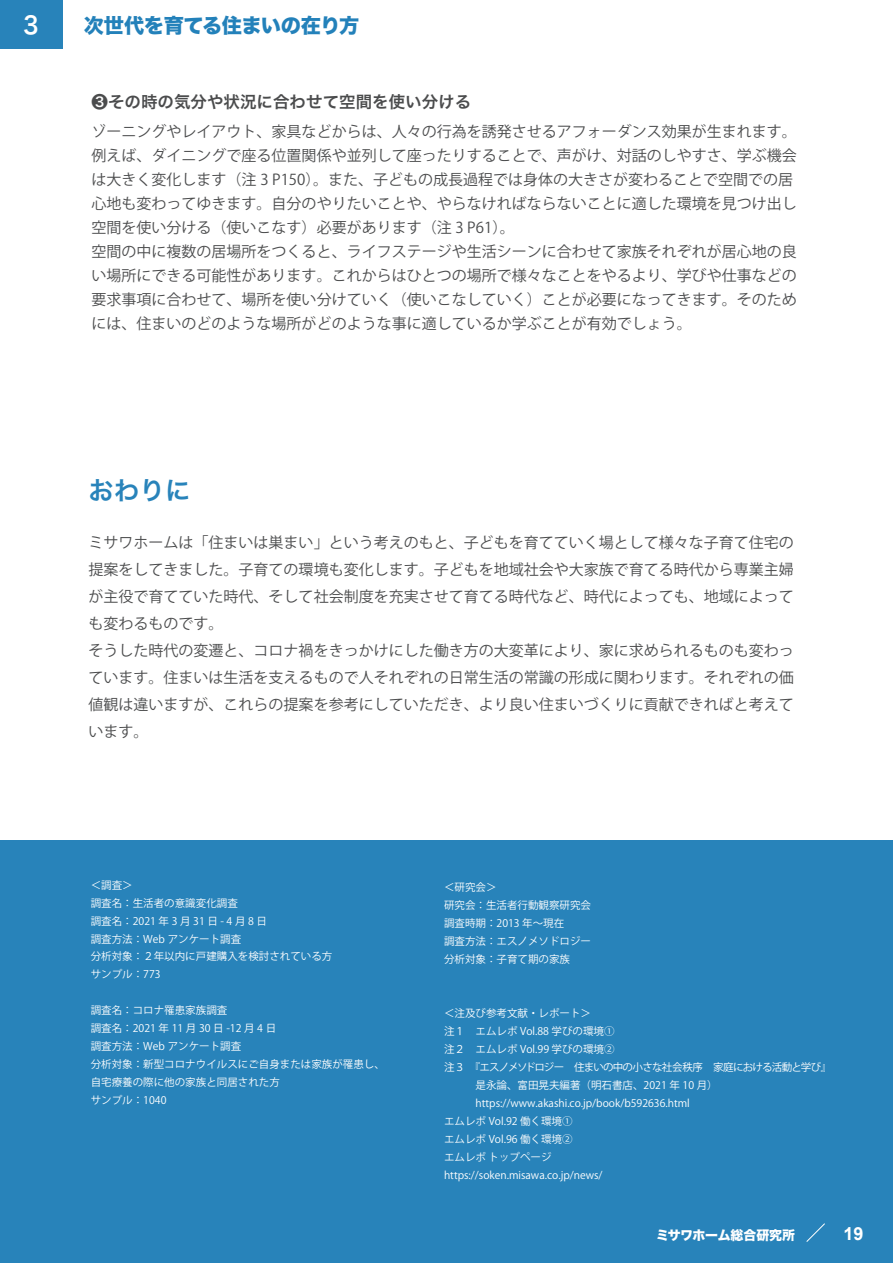
<style>
.page{position:relative;width:893px;height:1263px;background:#fff}
.page>*{position:absolute;margin:0;border:0;box-sizing:border-box;transform-origin:0 0}
.t1{font:25.5px "Hira Kaku Pro N W6";color:#2883ba}
.t2{font:23.85px "Hira Kaku Pro W6";color:#fff;scale:.9 1}
.t3{font:20.25px "Hira Kaku Std W8";letter-spacing:-.025em;color:#2381ba}
.t4{font:700 18px "Arial";color:#fff}
.t5{font:16.5px "Hira Kaku Pro N W6";color:#4b4c4d}
.t6{font:15px/24px "Koz Go Pr 6 N";color:#4b4c4d}
.t7{font:12.9px "Hira Kaku Std W8";letter-spacing:-.01em;color:#fff}
.t8{font:10.5px/18px "Koz Go Pr 6 N";color:#fff}
</style>
<div class="page">
<div style="left:0;top:0;width:63px;height:48px;background:#2883ba"></div>
<div style="left:0;top:840px;width:892px;height:423px;background:#2883ba"></div>
<svg style="left:806px;top:1223px;width:19px;height:19px"></svg>
<h2 class="t2" style="left:20px;top:4px;width:25px">３</h2>
<h3 class="t3" style="left:84px;top:14px;width:277px">次世代を育てる住まいの在り方</h3>
<p class="t5" style="left:91px;top:87px;width:381px">❸その時の気分や状況に合わせて空間を使い分ける</p>
<p class="t6" style="left:91px;top:119px;width:706px">ゾーニングやレイアウト、家具などからは、人々の行為を誘発させるアフォーダンス効果が生まれます。例えば、ダイニングで座る位置関係や並列して座ったりすることで、声がけ、対話のしやすさ、学ぶ機会は大きく変化します（注 3 P150）。また、子どもの成長過程では身体の大きさが変わることで空間での居心地も変わってゆきます。自分のやりたいことや、やらなければならないことに適した環境を見つけ出し空間を使い分ける（使いこなす）必要があります（注 3 P61）。<br>空間の中に複数の居場所をつくると、ライフステージや生活シーンに合わせて家族それぞれが居心地の良い場所にできる可能性があります。これからはひとつの場所で様々なことをやるより、学びや仕事などの要求事項に合わせて、場所を使い分けていく（使いこなしていく）ことが必要になってきます。そのためには、住まいのどのような場所がどのような事に適しているか学ぶことが有効でしょう。</p>
<h1 class="t1" style="left:88px;top:467px;width:103px">おわりに</h1>
<p class="t6" style="left:88px;top:529px;width:706px;line-height:27px">ミサワホームは「住まいは巣まい」という考えのもと、子どもを育てていく場として様々な子育て住宅の提案をしてきました。子育ての環境も変化します。子どもを地域社会や大家族で育てる時代から専業主婦が主役で育てていた時代、そして社会制度を充実させて育てる時代など、時代によっても、地域によっても変わるものです。<br>そうした時代の変遷と、コロナ禍をきっかけにした働き方の大変革により、家に求められるものも変わっています。住まいは生活を支えるもので人それぞれの日常生活の常識の形成に関わります。それぞれの価値観は違いますが、これらの提案を参考にしていただき、より良い住まいづくりに貢献できればと考えています。</p>
<p class="t8" style="left:91px;top:876px;width:243px">＜調査＞<br>調査名：生活者の意識変化調査<br>調査名：2021年3月31日- 4月8日<br>調査方法：Web アンケート調査<br>分析対象：２年以内に戸建購入を検討されている方サンプル：773</p>
<p class="t8" style="left:91px;top:1002px;width:295px">調査名：コロナ罹患家族調査<br>調査名：2021 年 11 月 30 日 -12 月 4 日<br>調査方法：Web アンケート調査<br>分析対象：新型コロナウイルスにご自身または家族が罹患し、自宅療養の際に他の家族と同居された方<br>サンプル：1040</p>
<p class="t8" style="left:444px;top:878px;width:148px">＜研究会＞<br>研究会：生活者行動観察研究会調査時期：2013 年～現在<br>調査方法：エスノメソドロジー分析対象：子育て期の家族</p>
<p class="t8" style="left:444px;top:1004px;width:389px">＜注及び参考文献・レポート＞<br>注１　エムレポ Vol.88 学びの環境①<br>注２　エムレポ Vol.99 学びの環境②<br>注３　『エスノメソドロジー　住まいの中の小さな社会秩序　家庭における活動と学び』　　　是永論、富田晃夫編著（明石書店、2021 年 10 月）<br>　　　https://www.akashi.co.jp/book/b592636.html<br>エムレポ Vol.92 働く環境①<br>エムレポ Vol.96 働く環境②<br>エムレポ トップページ<br>https://soken.misawa.co.jp/news/</p>
<p class="t7" style="left:656px;top:1228px;width:140px">ミサワホーム総合研究所</p>
<p class="t4" style="left:843px;top:1222px;width:22px">19</p>
</div>
